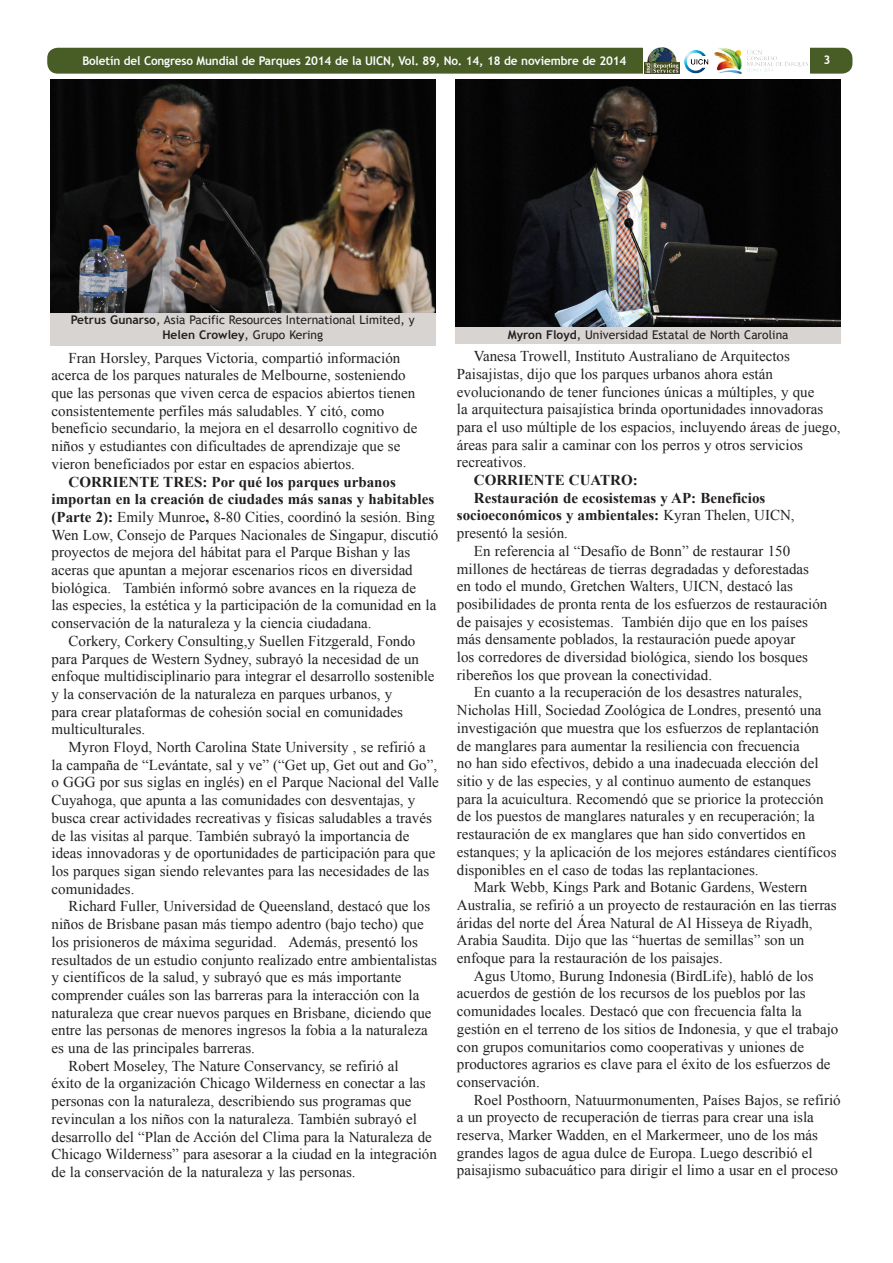
<style>
.page{position:relative;width:893px;height:1263px;background:#fff}
.page>*{position:absolute;margin:0;border:0;box-sizing:border-box;transform-origin:0 0}
.ENB_-_Body{font:15px/17.7px "Times New Roman";color:#231f20}
.ENB_-_Body-2{font:700 15px/17.7px "Times New Roman";color:#231f20}
.Image_caption{font:12px/14.4px "Trebuchet MS";color:#231f20;text-align:center}
.t1{font:700 12px "Trebuchet MS";letter-spacing:-.015em;color:#fbfdfe}
.t2{font:700 12px "Trebuchet MS";color:#fefcfd}
.s1{font-weight:700}
.s2{font-weight:400}
</style>
<div class="page">
<div style="left:47px;top:48px;width:805px;height:26px;background:#485c26;border-radius:10px"></div>
<svg style="left:643px;top:48px;width:37px;height:26px"></svg>
<img style="left:645px;top:47px;width:34px;height:26px">
<div style="left:680px;top:47px;width:129px;height:27px;background:#fff"></div>
<img style="left:684px;top:47px;width:124px;height:27px">
<img style="left:50px;top:80px;width:385px;height:233px">
<div style="left:50px;top:313px;width:385px;height:32px;background:#d7d4d2"></div>
<img style="left:455px;top:79px;width:386px;height:249px">
<div style="left:455px;top:328px;width:386px;height:16px;background:#d7d4d2"></div>
<p class="t1" style="left:82px;top:53px;width:546px">Boletín del Congreso Mundial de Parques 2014 de la UICN, Vol. 89, No. 14, 18 de noviembre de 2014</p>
<p class="t2" style="left:823px;top:53px;width:9px">3</p>
<p class="Image_caption" style="left:71px;top:313px;width:345px"><span class="s1">Petrus Gunarso</span>, Asia Pacific Resources International Limited, y<br><span class="s1">Helen Crowley</span>, Grupo Kering</p>
<p class="ENB_-_Body" style="left:52px;top:348px;width:367px;text-indent:17px">Fran Horsley, Parques Victoria, compartió información acerca de los parques naturales de Melbourne, sosteniendo que las personas que viven cerca de espacios abiertos tienen consistentemente perfiles más saludables. Y citó, como beneficio secundario, la mejora en el desarrollo cognitivo de niños y estudiantes con dificultades de aprendizaje que se vieron beneficiados por estar en espacios abiertos.</p>
<p class="ENB_-_Body" style="left:52px;top:472px;width:388px;text-indent:17px"><span class="s1">CORRIENTE TRES: Por qué los parques urbanos importan en la creación de ciudades más sanas y habitables (Parte 2):</span> Emily Munroe<span class="s1">,</span> 8-80 Cities, coordinó la sesión. Bing Wen Low, Consejo de Parques Nacionales de Singapur, discutió proyectos de mejora del hábitat para el Parque Bishan y las aceras que apuntan a mejorar escenarios ricos en diversidad biológica. También informó sobre avances en la riqueza de<br>las especies, la estética y la participación de la comunidad en la conservación de la naturaleza y la ciencia ciudadana.</p>
<p class="ENB_-_Body" style="left:52px;top:632px;width:384px;text-indent:17px">Corkery, Corkery Consulting,y Suellen Fitzgerald, Fondo para Parques de Western Sydney, subrayó la necesidad de un enfoque multidisciplinario para integrar el desarrollo sostenible y la conservación de la naturaleza en parques urbanos, y<br>para crear plataformas de cohesión social en comunidades multiculturales.</p>
<p class="ENB_-_Body" style="left:52px;top:738px;width:389px;text-indent:17px">Myron Floyd, North Carolina State University , se refirió a la campaña de “Levántate, sal y ve” (“Get up, Get out and Go”, o GGG por sus siglas en inglés) en el Parque Nacional del Valle Cuyahoga, que apunta a las comunidades con desventajas, y busca crear actividades recreativas y físicas saludables a través de las visitas al parque. También subrayó la importancia de ideas innovadoras y de oportunidades de participación para que los parques sigan siendo relevantes para las necesidades de las comunidades.</p>
<p class="ENB_-_Body" style="left:52px;top:897px;width:387px;text-indent:17px">Richard Fuller, Universidad de Queensland, destacó que los niños de Brisbane pasan más tiempo adentro (bajo techo) que los prisioneros de máxima seguridad. Además, presentó los resultados de un estudio conjunto realizado entre ambientalistas y científicos de la salud, y subrayó que es más importante comprender cuáles son las barreras para la interacción con la naturaleza que crear nuevos parques en Brisbane, diciendo que entre las personas de menores ingresos la fobia a la naturaleza es una de las principales barreras.</p>
<p class="ENB_-_Body" style="left:52px;top:1056px;width:387px;text-indent:17px">Robert Moseley, The Nature Conservancy, se refirió al<br>éxito de la organización Chicago Wilderness en conectar a las personas con la naturaleza, describiendo sus programas que revinculan a los niños con la naturaleza. También subrayó el desarrollo del “Plan de Acción del Clima para la Naturaleza de Chicago Wilderness” para asesorar a la ciudad en la integración de la conservación de la naturaleza y las personas.</p>
<p class="Image_caption" style="left:508px;top:327px;width:282px"><span class="s1">Myron Floyd</span>, Universidad Estatal de North Carolina</p>
<p class="ENB_-_Body" style="left:457px;top:347px;width:385px;text-indent:17px">Vanesa Trowell, Instituto Australiano de Arquitectos Paisajistas, dijo que los parques urbanos ahora están evolucionando de tener funciones únicas a múltiples, y que<br>la arquitectura paisajística brinda oportunidades innovadoras para el uso múltiple de los espacios, incluyendo áreas de juego, áreas para salir a caminar con los perros y otros servicios recreativos.</p>
<p class="ENB_-_Body-2" style="left:474px;top:471px;width:165px">CORRIENTE CUATRO:</p>
<p class="ENB_-_Body-2" style="left:457px;top:488px;width:339px;text-indent:17px">Restauración de ecosistemas y AP: Beneficios socioeconómicos y ambientales: <span class="s2">Kyran Thelen, UICN, presentó la sesión.</span></p>
<p class="ENB_-_Body" style="left:457px;top:542px;width:372px;text-indent:17px">En referencia al “Desafío de Bonn” de restaurar 150 millones de hectáreas de tierras degradadas y deforestadas<br>en todo el mundo, Gretchen Walters, UICN, destacó las posibilidades de pronta renta de los esfuerzos de restauración de paisajes y ecosistemas. También dijo que en los países más densamente poblados, la restauración puede apoyar<br>los corredores de diversidad biológica, siendo los bosques ribereños los que provean la conectividad.</p>
<p class="ENB_-_Body" style="left:457px;top:683px;width:381px;text-indent:17px">En cuanto a la recuperación de los desastres naturales, Nicholas Hill, Sociedad Zoológica de Londres, presentó una investigación que muestra que los esfuerzos de replantación de manglares para aumentar la resiliencia con frecuencia<br>no han sido efectivos, debido a una inadecuada elección del sitio y de las especies, y al continuo aumento de estanques para la acuicultura. Recomendó que se priorice la protección de los puestos de manglares naturales y en recuperación; la restauración de ex manglares que han sido convertidos en estanques; y la aplicación de los mejores estándares científicos disponibles en el caso de todas las replantaciones.</p>
<p class="ENB_-_Body" style="left:457px;top:878px;width:381px;text-indent:17px">Mark Webb, Kings Park and Botanic Gardens, Western Australia, se refirió a un proyecto de restauración en las tierras áridas del norte del Área Natural de Al Hisseya de Riyadh, Arabia Saudita. Dijo que las “huertas de semillas” son un enfoque para la restauración de los paisajes.</p>
<p class="ENB_-_Body" style="left:457px;top:966px;width:383px;text-indent:17px">Agus Utomo, Burung Indonesia (BirdLife), habló de los acuerdos de gestión de los recursos de los pueblos por las comunidades locales. Destacó que con frecuencia falta la gestión en el terreno de los sitios de Indonesia, y que el trabajo con grupos comunitarios como cooperativas y uniones de productores agrarios es clave para el éxito de los esfuerzos de conservación.</p>
<p class="ENB_-_Body" style="left:457px;top:1090px;width:385px;text-indent:17px">Roel Posthoorn, Natuurmonumenten, Países Bajos, se refirió a un proyecto de recuperación de tierras para crear una isla reserva, Marker Wadden, en el Markermeer, uno de los más grandes lagos de agua dulce de Europa. Luego describió el paisajismo subacuático para dirigir el limo a usar en el proceso</p>
</div>
